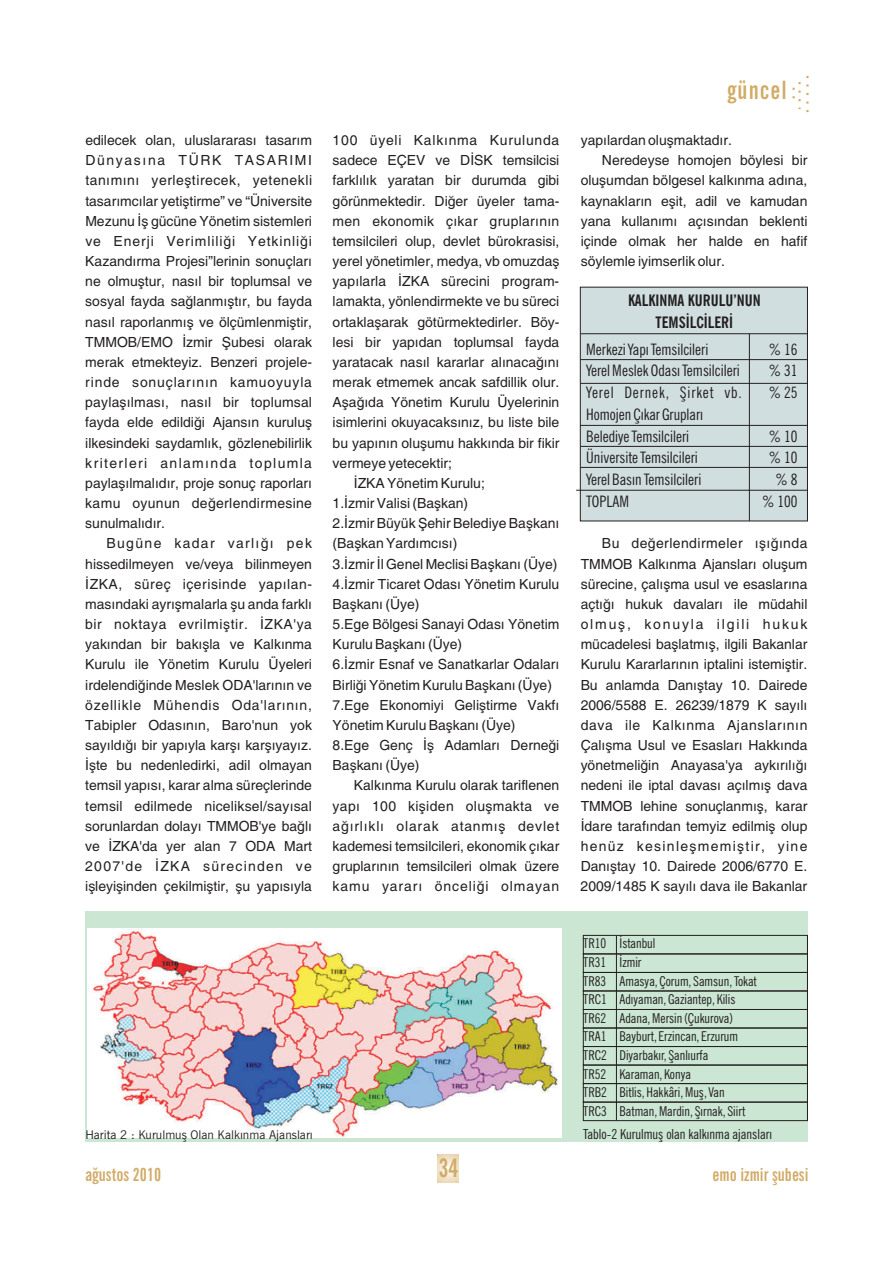
<style>
.page{position:relative;width:893px;height:1263px;background:#fff}
.page>*{position:absolute;margin:0;border:0;box-sizing:border-box;transform-origin:0 0}
.t1{font:700 condensed 25.5px "News Gothic BT";color:#d2ab66;scale:.88 1}
.t2{font:700 extra-condensed 25.35px "News Gothic BT";letter-spacing:.045em;color:#d2ab66}
.t3{font:700 extra-condensed 18px "News Gothic BT";color:#d2ab66}
.t4{font:condensed 15.75px/21.8px "News Gothic BT";color:#231f20}
.t5{font:700 condensed 15.75px/21.9px "News Gothic BT";color:#231f20;text-align:center}
.t6{font:13.95px/20.1px "Helvetica";color:#231f20;text-align:justify}
.t7{font:13.95px "Helvetica";letter-spacing:.06em;color:#231f20}
.t8{font:13.95px "Helvetica";letter-spacing:.02em;color:#231f20}
.t9{font:13.95px "Helvetica";letter-spacing:.055em;color:#231f20}
.t10{font:13.95px "Helvetica";letter-spacing:.025em;color:#231f20}
.t11{font:13.95px "Helvetica";letter-spacing:.065em;color:#231f20}
.t12{font:condensed 13.8px "News Gothic BT";color:#231f20}
.t13{font:condensed 13.5px/18.6px "News Gothic BT";color:#231f20}
.t14{font:12px "News Gothic BT";color:#231f20}
</style>
<div class="page">
<div style="left:85px;top:911px;width:722px;height:230px;background:#cbe6d3"></div>
<img style="left:87px;top:928px;width:475px;height:209px">
<div style="left:583px;top:935px;width:225px;height:19px;border:1px solid #231f20"></div>
<div style="left:583px;top:972px;width:225px;height:19px;border:1px solid #231f20"></div>
<div style="left:583px;top:991px;width:225px;height:19px;border:1px solid #231f20"></div>
<div style="left:583px;top:1009px;width:225px;height:19px;border:1px solid #231f20"></div>
<div style="left:583px;top:1028px;width:225px;height:19px;border:1px solid #231f20"></div>
<div style="left:583px;top:1046px;width:225px;height:19px;border:1px solid #231f20"></div>
<div style="left:583px;top:1065px;width:225px;height:19px;border:1px solid #231f20"></div>
<div style="left:583px;top:1083px;width:225px;height:19px;border:1px solid #231f20"></div>
<div style="left:583px;top:1102px;width:225px;height:19px;border:1px solid #231f20"></div>
<hr style="left:616px;top:935px;width:1px;height:185px;background:#231f20">
<div style="left:580px;top:287px;width:228px;height:234px;background:#d1dee0"></div>
<hr style="left:580px;top:359px;width:227px;height:1px;background:#231f20">
<hr style="left:580px;top:383px;width:227px;height:1px;background:#231f20">
<hr style="left:580px;top:425px;width:227px;height:1px;background:#231f20">
<hr style="left:580px;top:446px;width:227px;height:1px;background:#231f20">
<hr style="left:580px;top:467px;width:227px;height:1px;background:#231f20">
<hr style="left:576px;top:490px;width:231px;height:1px;background:#231f20">
<hr style="left:581px;top:333px;width:226px;height:1px;background:#231f20">
<hr style="left:749px;top:334px;width:1px;height:187px;background:#231f20">
<svg style="left:792px;top:76px;width:16px;height:37px"></svg>
<svg style="left:437px;top:1154px;width:21px;height:28px"></svg>
<p class="t6" style="left:85px;top:131px;width:228px">edilecek olan, uluslararası tasarım Dünyasına TÜRK TASARIMI tanımını yerleştirecek, yetenekli tasarımcılar yetiştirme” ve “Üniversite Mezunu İş gücüne Yönetim sistemleri ve Enerji Verimliliği Yetkinliği Kazandırma Projesi”lerinin sonuçları ne olmuştur, nasıl bir toplumsal ve sosyal fayda sağlanmıştır, bu fayda nasıl raporlanmış ve ölçümlenmiştir, TMMOB/EMO İzmir Şubesi olarak merak etmekteyiz. Benzeri projele&shy;rinde sonuçlarının kamuoyuyla paylaşılması, nasıl bir toplumsal fayda elde edildiği Ajansın kuruluş ilkesindeki saydamlık, gözlenebilirlik kriterleri anlamında toplumla paylaşılmalıdır, proje sonuç raporları kamu oyunun değerlendirmesine sunulmalıdır.</p>
<p class="t6" style="left:85px;top:535px;width:228px;text-indent:21px">Bugüne kadar varlığı pek hissedilmeyen ve/veya bilinmeyen İZKA, süreç içerisinde yapılan&shy;masındaki ayrışmalarla şu anda farklı bir noktaya evrilmiştir. İZKA'ya yakından bir bakışla ve Kalkınma Kurulu ile Yönetim Kurulu Üyeleri irdelendiğinde Meslek ODA'larının ve özellikle Mühendis Oda'larının, Tabipler Odasının, Baro'nun yok sayıldığı bir yapıyla karşı karşıyayız.<br>İşte bu nedenledirki, adil olmayan temsil yapısı, karar alma süreçlerinde temsil edilmede niceliksel/sayısal sorunlardan dolayı TMMOB'ye bağlı ve İZKA'da yer alan 7 ODA Mart 2007'de İZKA sürecinden ve işleyişinden çekilmiştir, şu yapısıyla</p>
<p class="t9" style="left:333px;top:135px;width:228px">100 üyeli Kalkınma Kurulunda</p>
<p class="t6" style="left:333px;top:152px;width:228px">sadece EÇEV ve DİSK temsilcisi</p>
<p class="t6" style="left:333px;top:172px;width:228px">farklılık yaratan bir durumda gibi</p>
<p class="t6" style="left:333px;top:192px;width:228px">görünmektedir. Diğer üyeler tama-</p>
<p class="t8" style="left:333px;top:216px;width:228px">men ekonomik çıkar gruplarının</p>
<p class="t6" style="left:333px;top:232px;width:228px">temsilcileri olup, devlet bürokrasisi,</p>
<p class="t6" style="left:333px;top:252px;width:228px">yerel yönetimler, medya, vb omuzdaş</p>
<p class="t6" style="left:333px;top:273px;width:228px">yapılarla İZKA sürecini program-</p>
<p class="t6" style="left:333px;top:293px;width:228px">lamakta, yönlendirmekte ve bu süreci</p>
<p class="t6" style="left:333px;top:313px;width:228px">ortaklaşarak götürmektedirler. Böy-</p>
<p class="t6" style="left:333px;top:333px;width:228px">lesi bir yapıdan toplumsal fayda</p>
<p class="t6" style="left:333px;top:353px;width:228px">yaratacak nasıl kararlar alınacağını</p>
<p class="t6" style="left:333px;top:373px;width:228px">merak etmemek ancak safdillik olur.</p>
<p class="t6" style="left:333px;top:394px;width:228px">Aşağıda Yönetim Kurulu Üyelerinin</p>
<p class="t6" style="left:333px;top:414px;width:228px">isimlerini okuyacaksınız, bu liste bile</p>
<p class="t6" style="left:333px;top:434px;width:228px">bu yapının oluşumu hakkında bir fikir</p>
<p class="t6" style="left:333px;top:454px;width:121px">vermeye yetecektir;</p>
<p class="t6" style="left:354px;top:474px;width:133px">İZKA Yönetim Kurulu;</p>
<p class="t6" style="left:333px;top:494px;width:137px">1.İzmir Valisi (Başkan)</p>
<p class="t6" style="left:333px;top:515px;width:228px">2.İzmir Büyük Şehir Belediye Başkanı</p>
<p class="t6" style="left:333px;top:535px;width:126px">(Başkan Yardımcısı)</p>
<p class="t6" style="left:333px;top:555px;width:226px">3.İzmir İl Genel Meclisi Başkanı (Üye)</p>
<p class="t6" style="left:333px;top:575px;width:228px">4.İzmir Ticaret Odası Yönetim Kurulu</p>
<p class="t6" style="left:333px;top:595px;width:88px">Başkanı (Üye)</p>
<p class="t6" style="left:333px;top:615px;width:228px">5.Ege Bölgesi Sanayi Odası Yönetim</p>
<p class="t6" style="left:333px;top:636px;width:131px">Kurulu Başkanı (Üye)</p>
<p class="t6" style="left:333px;top:656px;width:228px">6.İzmir Esnaf ve Sanatkarlar Odaları</p>
<p class="t6" style="left:333px;top:676px;width:221px">Birliği Yönetim Kurulu Başkanı (Üye)</p>
<p class="t6" style="left:333px;top:696px;width:228px">7.Ege Ekonomiyi Geliştirme Vakfı</p>
<p class="t6" style="left:333px;top:716px;width:184px">Yönetim Kurulu Başkanı (Üye)</p>
<p class="t6" style="left:333px;top:736px;width:228px">8.Ege Genç İş Adamları Derneği</p>
<p class="t6" style="left:333px;top:756px;width:88px">Başkanı (Üye)</p>
<p class="t6" style="left:354px;top:777px;width:207px">Kalkınma Kurulu olarak tariflenen</p>
<p class="t10" style="left:333px;top:800px;width:228px">yapı 100 kişiden oluşmakta ve</p>
<p class="t7" style="left:333px;top:820px;width:228px">ağırlıklı olarak atanmış devlet</p>
<p class="t6" style="left:333px;top:837px;width:228px">kademesi temsilcileri, ekonomik çıkar</p>
<p class="t6" style="left:333px;top:857px;width:228px">gruplarının temsilcileri olmak üzere</p>
<p class="t11" style="left:333px;top:881px;width:228px">kamu yararı önceliği olmayan</p>
<p class="t14" style="left:85px;top:1130px;width:229px">Harita 2 : Kurulmuş Olan Kalkınma Ajansları</p>
<h2 class="t2" style="left:727px;top:79px;width:61px">güncel</h2>
<p class="t6" style="left:581px;top:131px;width:153px">yapılardan oluşmaktadır.</p>
<p class="t6" style="left:602px;top:152px;width:207px">Neredeyse homojen böylesi bir</p>
<p class="t6" style="left:581px;top:172px;width:228px">oluşumdan bölgesel kalkınma adına,</p>
<p class="t6" style="left:581px;top:192px;width:228px">kaynakların eşit, adil ve kamudan</p>
<p class="t6" style="left:581px;top:212px;width:228px">yana kullanımı açısından beklenti</p>
<p class="t6" style="left:581px;top:232px;width:228px">içinde olmak her halde en hafif</p>
<p class="t6" style="left:581px;top:252px;width:146px">söylemle iyimserlik olur.</p>
<p class="t5" style="left:628px;top:291px;width:134px">KALKINMA KURULU’NUN<br>TEMSİLCİLERİ</p>
<p class="t4" style="left:586px;top:340px;width:157px">Merkezi Yapı Temsilcileri<br>Yerel Meslek Odası Temsilcileri<br>Yerel Dernek, Şirket vb.<br>Homojen Çıkar Grupları<br>Belediye Temsilcileri<br>Üniversite Temsilcileri<br>Yerel Basın Temsilcileri<br>TOPLAM</p>
<p class="t4" style="left:769px;top:340px;width:30px;text-align:justify">% 16 % 31 % 25</p>
<p class="t4" style="left:762px;top:426px;width:37px;text-align:right">% 10 % 10 % 8 % 100</p>
<p class="t6" style="left:581px;top:535px;width:228px;text-indent:21px">Bu değerlendirmeler ışığında TMMOB Kalkınma Ajansları oluşum sürecine, çalışma usul ve esaslarına açtığı hukuk davaları ile müdahil olmuş, konuyla ilgili hukuk mücadelesi başlatmış, ilgili Bakanlar Kurulu Kararlarının iptalini istemiştir.<br>Bu anlamda Danıştay 10. Dairede 2006/5588 E. 26239/1879 K sayılı dava ile Kalkınma Ajanslarının Çalışma Usul ve Esasları Hakkında yönetmeliğin Anayasa'ya aykırılığı nedeni ile iptal davası açılmış dava TMMOB lehine sonuçlanmış, karar İdare tarafından temyiz edilmiş olup henüz kesinleşmemiştir, yine Danıştay 10. Dairede 2006/6770 E.<br>2009/1485 K sayılı dava ile Bakanlar</p>
<p class="t13" style="left:619px;top:935px;width:139px">İstanbul<br>İzmir<br>Amasya, Çorum, Samsun, Tokat<br>Adıyaman, Gaziantep, Kilis<br>Adana, Mersin (Çukurova)<br>Bayburt, Erzincan, Erzurum<br>Diyarbakır, Şanlıurfa<br>Karaman, Konya<br>Bitlis, Hakkâri, Muş, Van<br>Batman, Mardin, Şırnak, Siirt</p>
<p class="t13" style="left:583px;top:935px;width:25px;text-align:justify">TR10<br>TR31<br>TR83<br>TRC1<br>TR62<br>TRA1<br>TRC2<br>TR52<br>TRB2<br>TRC3</p>
<p class="t12" style="left:583px;top:1128px;width:190px">Tablo-2 Kurulmuş olan kalkınma ajansları</p>
<p class="t3" style="left:85px;top:1168px;width:78px">ağustos 2010</p>
<h1 class="t1" style="left:439px;top:1158px;width:23px">34</h1>
<p class="t3" style="left:713px;top:1168px;width:97px">emo izmir şubesi</p>
</div>
